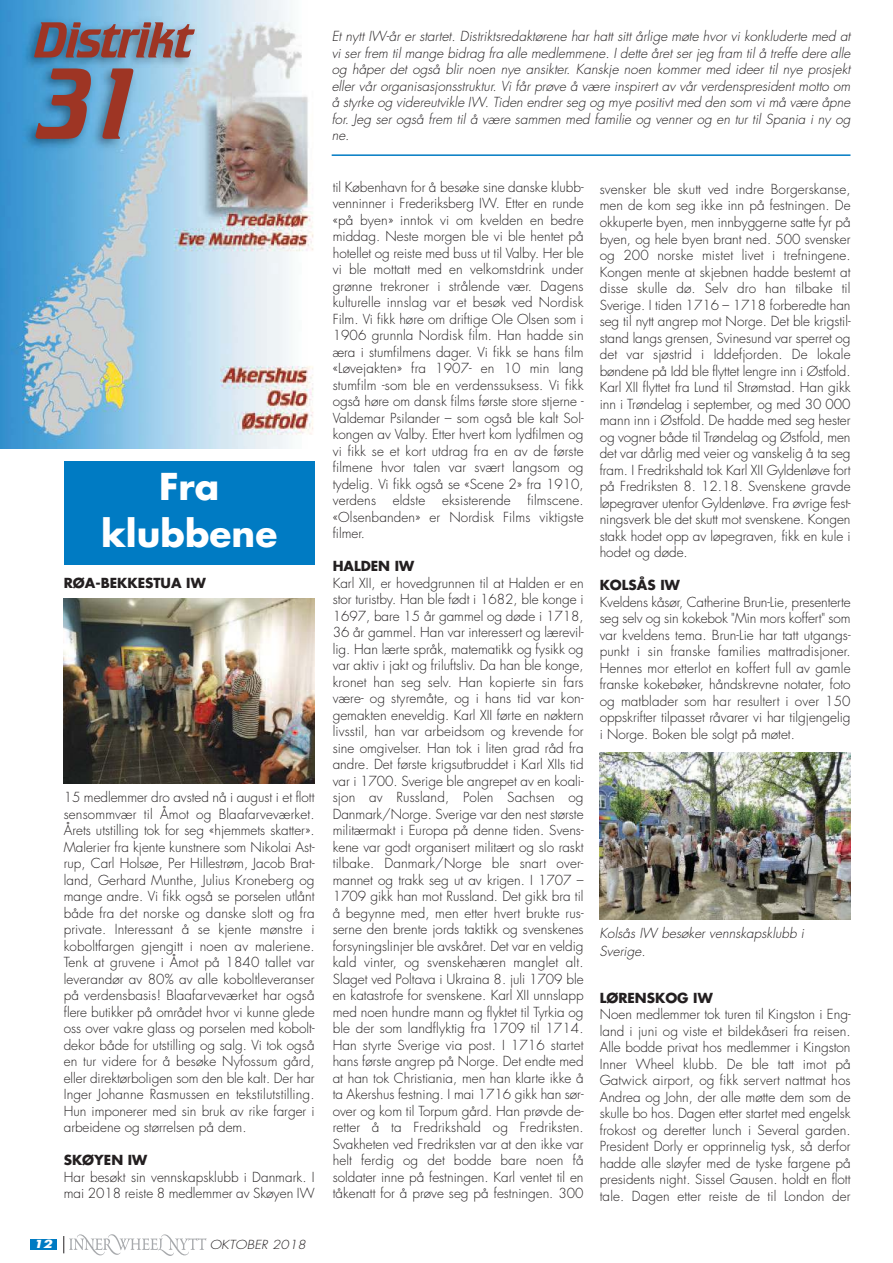
<style>
.page{position:relative;width:893px;height:1263px;background:#fff}
.page>*{position:absolute;margin:0;border:0;box-sizing:border-box;transform-origin:0 0}
.t1{font:700 36px/47px "Futura";color:#fff;text-align:center}
.t2{font:300 13.5px/16.5px "Futura";color:#231f20;text-align:justify}
.t3{font:italic 300 13.5px/16.5px "Futura";letter-spacing:.005em;color:#231f20;text-align:justify}
.t4{font:700 13.5px "Futura";color:#231f20}
.t5{font:italic 300 12.15px "Futura";letter-spacing:.005em;color:#231f20;scale:1.11 1}
.t6{font:italic 700 10.8px "Futura";color:#fff;scale:1.25 1}
</style>
<div class="page">
<div style="left:30px;top:1239px;width:27px;height:10px;background:#007bc3"></div>
<svg style="left:64px;top:1234px;width:142px;height:22px"></svg>
<img style="left:0;top:0;width:314px;height:449px">
<img style="left:34px;top:22px;width:161px;height:35px">
<div style="left:64px;top:461px;width:251px;height:104px;background:#007bc3"></div>
<hr style="left:332px;top:154px;width:518px;height:2px;background:#007bc3">
<img style="left:64px;top:598px;width:251px;height:186px">
<img style="left:600px;top:753px;width:250px;height:167px">
<h1 class="t1" style="left:101px;top:463px;width:178px">Fra klubbene</h1>
<p class="t4" style="left:64px;top:574px;width:143px">RØA-BEKKESTUA IW</p>
<p class="t2" style="left:64px;top:789px;width:252px">15 medlemmer dro avsted nå i august i et flott sensommvær til Åmot og Blaafarveværket.<br>Årets utstilling tok for seg «hjemmets skatter».<br>Malerier fra kjente kunstnere som Nikolai Ast&shy;rup, Carl Holsøe, Per Hillestrøm, Jacob Brat&shy;land, Gerhard Munthe, Julius Kroneberg og mange andre. Vi fikk også se porselen utlånt både fra det norske og danske slott og fra private. Interessant å se kjente mønstre i koboltfargen gjengitt i noen av maleriene.<br>Tenk at gruvene i Åmot på 1840 tallet var leverandør av 80% av alle koboltleveranser på verdensbasis! Blaafarveværket har også flere butikker på området hvor vi kunne glede oss over vakre glass og porselen med kobolt&shy;dekor både for utstilling og salg. Vi tok også en tur videre for å besøke Nyfossum gård, eller direktørboligen som den ble kalt. Der har Inger Johanne Rasmussen en tekstilutstilling.<br>Hun imponerer med sin bruk av rike farger i arbeidene og størrelsen på dem.</p>
<p class="t4" style="left:64px;top:1151px;width:85px">SKØYEN IW</p>
<p class="t2" style="left:64px;top:1169px;width:252px">Har besøkt sin vennskapsklubb i Danmark. I mai 2018 reiste 8 medlemmer av Skøyen IW</p>
<p class="t6" style="left:33px;top:1239px;width:16px">12</p>
<p class="t5" style="left:210px;top:1237px;width:88px">OKTOBER 2018</p>
<p class="t3" style="left:332px;top:28px;width:520px">Et nytt IW-år er startet. Distriktsredaktørene har hatt sitt årlige møte hvor vi konkluderte med at vi ser frem til mange bidrag fra alle medlemmene. I dette året ser jeg fram til å treffe dere alle og håper det også blir noen nye ansikter. Kanskje noen kommer med ideer til nye prosjekt eller vår organisasjonsstruktur. Vi får prøve å være inspirert av vår verdenspresident motto om å styrke og videreutvikle IW. Tiden endrer seg og mye positivt med den som vi må være åpne for. Jeg ser også frem til å være sammen med familie og venner og en tur til Spania i ny og ne.</p>
<p class="t2" style="left:333px;top:179px;width:252px">til København for å besøke sine danske klubb&shy;venninner i Frederiksberg IW. Etter en runde «på byen» inntok vi om kvelden en bedre middag. Neste morgen ble vi ble hentet på hotellet og reiste med buss ut til Valby. Her ble vi ble mottatt med en velkomstdrink under grønne trekroner i strålende vær. Dagens kulturelle innslag var et besøk ved Nordisk Film. Vi fikk høre om driftige Ole Olsen som i 1906 grunnla Nordisk film. Han hadde sin æra i stumfilmens dager. Vi fikk se hans film «Løvejakten» fra 1907- en 10 min lang stumfilm -som ble en verdenssuksess. Vi fikk også høre om dansk films første store stjerne - Valdemar Psilander – som også ble kalt Sol&shy;kongen av Valby. Etter hvert kom lydfilmen og vi fikk se et kort utdrag fra en av de første filmene hvor talen var svært langsom og tydelig. Vi fikk også se «Scene 2» fra 1910, verdens eldste eksisterende filmscene. «Olsenbanden» er Nordisk Films viktigste filmer.</p>
<p class="t4" style="left:333px;top:558px;width:83px">HALDEN IW</p>
<p class="t2" style="left:333px;top:575px;width:252px">Karl XII, er hovedgrunnen til at Halden er en stor turistby. Han ble født i 1682, ble konge i 1697, bare 15 år gammel og døde i 1718, 36 år gammel. Han var interessert og lærevil&shy;lig. Han lærte språk, matematikk og fysikk og var aktiv i jakt og friluftsliv. Da han ble konge, kronet han seg selv. Han kopierte sin fars være- og styremåte, og i hans tid var kon&shy;gemakten eneveldig. Karl XII førte en nøktern livsstil, han var arbeidsom og krevende for sine omgivelser. Han tok i liten grad råd fra andre. Det første krigsutbruddet i Karl XIIs tid var i 1700. Sverige ble angrepet av en koali&shy;sjon av Russland, Polen Sachsen og Danmark/Norge. Sverige var den nest største militærmakt i Europa på denne tiden. Svens&shy;kene var godt organisert militært og slo raskt tilbake. Danmark/Norge ble snart over&shy;mannet og trakk seg ut av krigen. I 1707 – 1709 gikk han mot Russland. Det gikk bra til å begynne med, men etter hvert brukte rus&shy;serne den brente jords taktikk og svenskenes forsyningslinjer ble avskåret. Det var en veldig kald vinter, og svenskehæren manglet alt.<br>Slaget ved Poltava i Ukraina 8. juli 1709 ble en katastrofe for svenskene. Karl XII unnslapp med noen hundre mann og flyktet til Tyrkia og ble der som landflyktig fra 1709 til 1714.<br>Han styrte Sverige via post. I 1716 startet hans første angrep på Norge. Det endte med at han tok Christiania, men han klarte ikke å ta Akershus festning. I mai 1716 gikk han sør&shy;over og kom til Torpum gård. Han prøvde de&shy;retter å ta Fredrikshald og Fredriksten.<br>Svakheten ved Fredriksten var at den ikke var helt ferdig og det bodde bare noen få soldater inne på festningen. Karl ventet til en tåkenatt for å prøve seg på festningen. 300</p>
<p class="t2" style="left:600px;top:181px;width:252px">svensker ble skutt ved indre Borgerskanse, men de kom seg ikke inn på festningen. De okkuperte byen, men innbyggerne satte fyr på byen, og hele byen brant ned. 500 svensker og 200 norske mistet livet i trefningene.<br>Kongen mente at skjebnen hadde bestemt at disse skulle dø. Selv dro han tilbake til Sverige. I tiden 1716 – 1718 forberedte han seg til nytt angrep mot Norge. Det ble krigstil&shy;stand langs grensen, Svinesund var sperret og det var sjøstrid i Iddefjorden. De lokale bøndene på Idd ble flyttet lengre inn i Østfold.<br>Karl XII flyttet fra Lund til Strømstad. Han gikk inn i Trøndelag i september, og med 30 000 mann inn i Østfold. De hadde med seg hester og vogner både til Trøndelag og Østfold, men det var dårlig med veier og vanskelig å ta seg fram. I Fredrikshald tok Karl XII Gyldenløve fort på Fredriksten 8. 12.18. Svenskene gravde løpegraver utenfor Gyldenløve. Fra øvrige fest&shy;ningsverk ble det skutt mot svenskene. Kongen stakk hodet opp av løpegraven, fikk en kule i hodet og døde.</p>
<p class="t4" style="left:600px;top:576px;width:82px">KOLSÅS IW</p>
<p class="t2" style="left:600px;top:593px;width:252px">Kveldens kåsør, Catherine Brun-Lie, presenterte seg selv og sin kokebok "Min mors koffert" som var kveldens tema. Brun-Lie har tatt utgangs&shy;punkt i sin franske families mattradisjoner.<br>Hennes mor etterlot en koffert full av gamle franske kokebøker, håndskrevne notater, foto og matblader som har resultert i over 150 oppskrifter tilpasset råvarer vi har tilgjengelig i Norge. Boken ble solgt på møtet.</p>
<p class="t3" style="left:600px;top:924px;width:206px;line-height:17.7px">Kolsås IW besøker vennskapsklubb i<br>Sverige.</p>
<p class="t4" style="left:600px;top:989px;width:115px">LØRENSKOG IW</p>
<p class="t2" style="left:600px;top:1006px;width:252px">Noen medlemmer tok turen til Kingston i Eng&shy;land i juni og viste et bildekåseri fra reisen.<br>Alle bodde privat hos medlemmer i Kingston Inner Wheel klubb. De ble tatt imot på Gatwick airport, og fikk servert nattmat hos Andrea og John, der alle møtte dem som de skulle bo hos. Dagen etter startet med engelsk frokost og deretter lunch i Several garden.<br>President Dorly er opprinnelig tysk, så derfor hadde alle sløyfer med de tyske fargene på presidents night. Sissel Gausen. holdt en flott tale. Dagen etter reiste de til London der</p>
</div>
